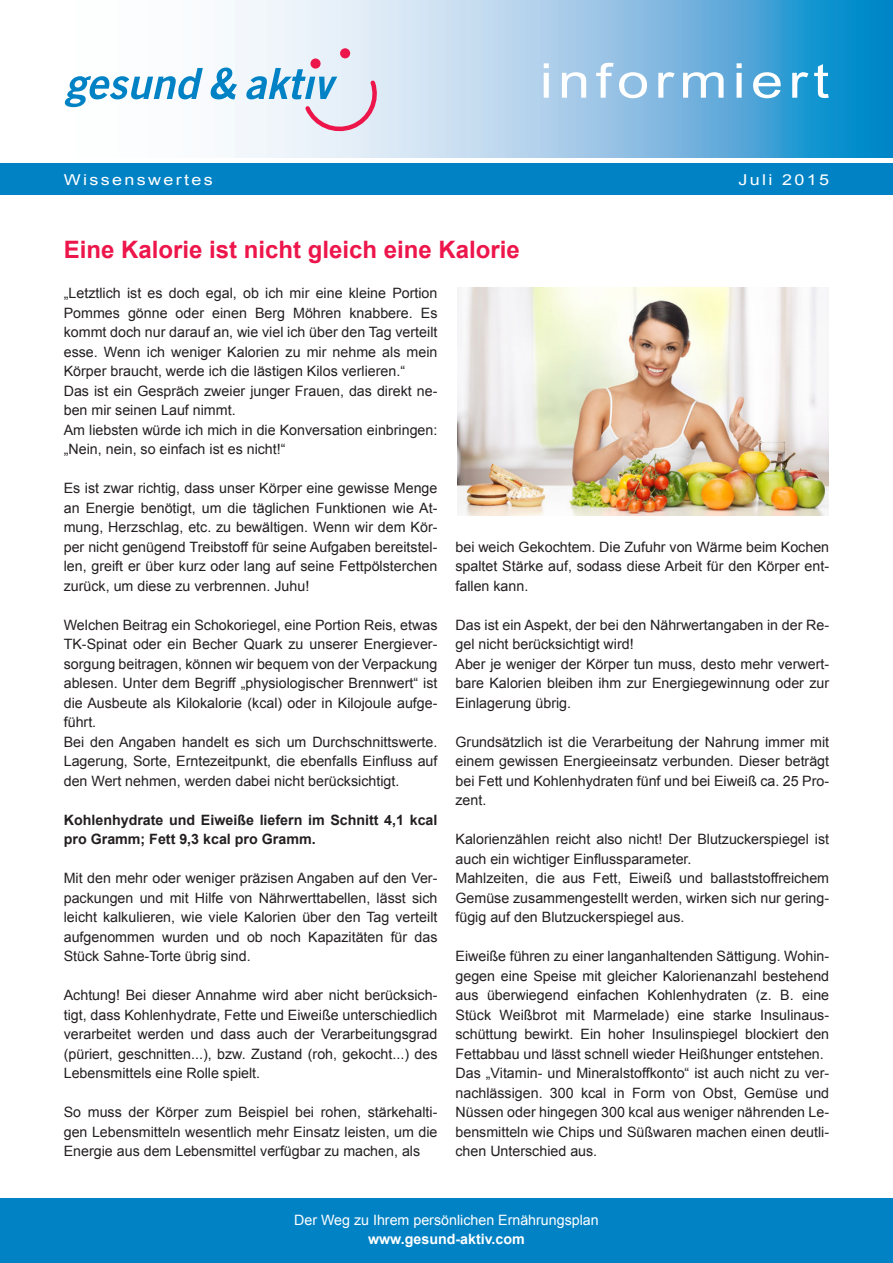
<style>
.page{position:relative;width:893px;height:1263px;background:#fff}
.page>*{position:absolute;margin:0;border:0;box-sizing:border-box;transform-origin:0 0}
.t1{font:48px "Arial";letter-spacing:.095em;color:#fff;scale:1.2 1}
.Headline_rot{font:700 24px "Arial";color:#ed164b}
.Weisse_Schrift_links{font:15px "Arial";letter-spacing:.13em;color:#fff;scale:1.2 1}
.Weisse_Schrift_recht{font:15px "Arial";letter-spacing:.13em;color:#fff;scale:1.2 1}
.Fließtext{font:14.25px/19.5px "Arial";color:#231f20;text-align:justify}
.Fließtext-2{font:700 14.25px/19.5px "Arial";color:#231f20}
.t2{font:14.25px "Arial";color:#fff}
.t3{font:700 14.25px "Arial";color:#fff}
</style>
<div class="page">
<svg style="left:71px;top:0;width:822px;height:157px"></svg>
<div style="left:0;top:163px;width:893px;height:32px;background:#0082c5"></div>
<svg style="left:64px;top:68px;width:139px;height:39px"></svg>
<svg style="left:210px;top:68px;width:27px;height:31px"></svg>
<svg style="left:246px;top:68px;width:133px;height:65px"></svg>
<div style="left:310px;top:59px;width:11px;height:10px;background:#ed164b;border-radius:50%"></div>
<div style="left:340px;top:48px;width:10px;height:10px;background:#ed164b;border-radius:50%"></div>
<div style="left:0;top:1198px;width:893px;height:65px;background:#0082c5"></div>
<img style="left:457px;top:288px;width:371px;height:228px">
<h1 class="t1" style="left:540px;top:49px;width:243px">informiert</h1>
<p class="Weisse_Schrift_links" style="left:64px;top:170px;width:126px">Wissenswertes</p>
<p class="Weisse_Schrift_recht" style="left:738px;top:170px;width:77px">Juli 2015</p>
<p class="Headline_rot" style="left:64px;top:233px;width:458px">Eine Kalorie ist nicht gleich eine Kalorie</p>
<p class="Fließtext" style="left:64px;top:283px;width:375px">„Letztlich ist es doch egal, ob ich mir eine kleine Portion Pommes gönne oder einen Berg Möhren knabbere. Es kommt doch nur darauf an, wie viel ich über den Tag verteilt esse. Wenn ich weniger Kalorien zu mir nehme als mein Körper braucht, werde ich die lästigen Kilos verlieren.“</p>
<p class="Fließtext" style="left:64px;top:381px;width:375px">Das ist ein Gespräch zweier junger Frauen, das direkt ne&shy;ben mir seinen Lauf nimmt.</p>
<p class="Fließtext" style="left:64px;top:420px;width:375px">Am liebsten würde ich mich in die Konversation einbringen: „Nein, nein, so einfach ist es nicht!“</p>
<p class="Fließtext" style="left:64px;top:478px;width:375px">Es ist zwar richtig, dass unser Körper eine gewisse Menge an Energie benötigt, um die täglichen Funktionen wie At&shy;mung, Herzschlag, etc. zu bewältigen. Wenn wir dem Kör&shy;per nicht genügend Treibstoff für seine Aufgaben bereitstel&shy;len, greift er über kurz oder lang auf seine Fettpölsterchen zurück, um diese zu verbrennen. Juhu!</p>
<p class="Fließtext" style="left:64px;top:615px;width:375px">Welchen Beitrag ein Schokoriegel, eine Portion Reis, etwas TK-Spinat oder ein Becher Quark zu unserer Energiever&shy;sorgung beitragen, können wir bequem von der Verpackung ablesen. Unter dem Begriff „physiologischer Brennwert“ ist die Ausbeute als Kilokalorie (kcal) oder in Kilojoule aufge&shy;führt.</p>
<p class="Fließtext" style="left:64px;top:732px;width:375px">Bei den Angaben handelt es sich um Durchschnittswerte.<br>Lagerung, Sorte, Erntezeitpunkt, die ebenfalls Einfluss auf den Wert nehmen, werden dabei nicht berücksichtigt.</p>
<p class="Fließtext-2" style="left:64px;top:810px;width:375px">Kohlenhydrate und Eiweiße liefern im Schnitt 4,1 kcal pro Gramm; Fett 9,3 kcal pro Gramm.</p>
<p class="Fließtext" style="left:64px;top:868px;width:375px">Mit den mehr oder weniger präzisen Angaben auf den Ver&shy;packungen und mit Hilfe von Nährwerttabellen, lässt sich leicht kalkulieren, wie viele Kalorien über den Tag verteilt aufgenommen wurden und ob noch Kapazitäten für das Stück Sahne-Torte übrig sind.</p>
<p class="Fließtext" style="left:64px;top:985px;width:375px">Achtung! Bei dieser Annahme wird aber nicht berücksich&shy;tigt, dass Kohlenhydrate, Fette und Eiweiße unterschiedlich verarbeitet werden und dass auch der Verarbeitungsgrad (püriert, geschnitten...), bzw. Zustand (roh, gekocht...) des Lebensmittels eine Rolle spielt.</p>
<p class="Fließtext" style="left:64px;top:1102px;width:375px">So muss der Körper zum Beispiel bei rohen, stärkehalti&shy;gen Lebensmitteln wesentlich mehr Einsatz leisten, um die Energie aus dem Lebensmittel verfügbar zu machen, als</p>
<p class="Fließtext" style="left:455px;top:537px;width:375px">bei weich Gekochtem. Die Zufuhr von Wärme beim Kochen spaltet Stärke auf, sodass diese Arbeit für den Körper ent&shy;fallen kann.</p>
<p class="Fließtext" style="left:455px;top:615px;width:375px">Das ist ein Aspekt, der bei den Nährwertangaben in der Re&shy;gel nicht berücksichtigt wird!</p>
<p class="Fließtext" style="left:455px;top:654px;width:375px">Aber je weniger der Körper tun muss, desto mehr verwert&shy;bare Kalorien bleiben ihm zur Energiegewinnung oder zur Einlagerung übrig.</p>
<p class="Fließtext" style="left:455px;top:732px;width:375px">Grundsätzlich ist die Verarbeitung der Nahrung immer mit einem gewissen Energieeinsatz verbunden. Dieser beträgt bei Fett und Kohlenhydraten fünf und bei Eiweiß ca. 25 Pro&shy;zent.</p>
<p class="Fließtext" style="left:455px;top:829px;width:375px">Kalorienzählen reicht also nicht! Der Blutzuckerspiegel ist auch ein wichtiger Einflussparameter.</p>
<p class="Fließtext" style="left:455px;top:868px;width:375px">Mahlzeiten, die aus Fett, Eiweiß und ballaststoffreichem Gemüse zusammengestellt werden, wirken sich nur gering&shy;fügig auf den Blutzuckerspiegel aus.</p>
<p class="Fließtext" style="left:455px;top:946px;width:375px">Eiweiße führen zu einer langanhaltenden Sättigung. Wohin&shy;gegen eine Speise mit gleicher Kalorienanzahl bestehend aus überwiegend einfachen Kohlenhydraten (z. B. eine Stück Weißbrot mit Marmelade) eine starke Insulinaus&shy;schüttung bewirkt. Ein hoher Insulinspiegel blockiert den Fettabbau und lässt schnell wieder Heißhunger entstehen.</p>
<p class="Fließtext" style="left:455px;top:1063px;width:375px">Das „Vitamin- und Mineralstoffkonto“ ist auch nicht zu ver&shy;nachlässigen. 300 kcal in Form von Obst, Gemüse und Nüssen oder hingegen 300 kcal aus weniger nährenden Le&shy;bensmitteln wie Chips und Süßwaren machen einen deutli&shy;chen Unterschied aus.</p>
<p class="t2" style="left:294px;top:1210px;width:306px">Der Weg zu Ihrem persönlichen Ernährungsplan</p>
<p class="t3" style="left:368px;top:1230px;width:158px">www.gesund-aktiv.com</p>
</div>
